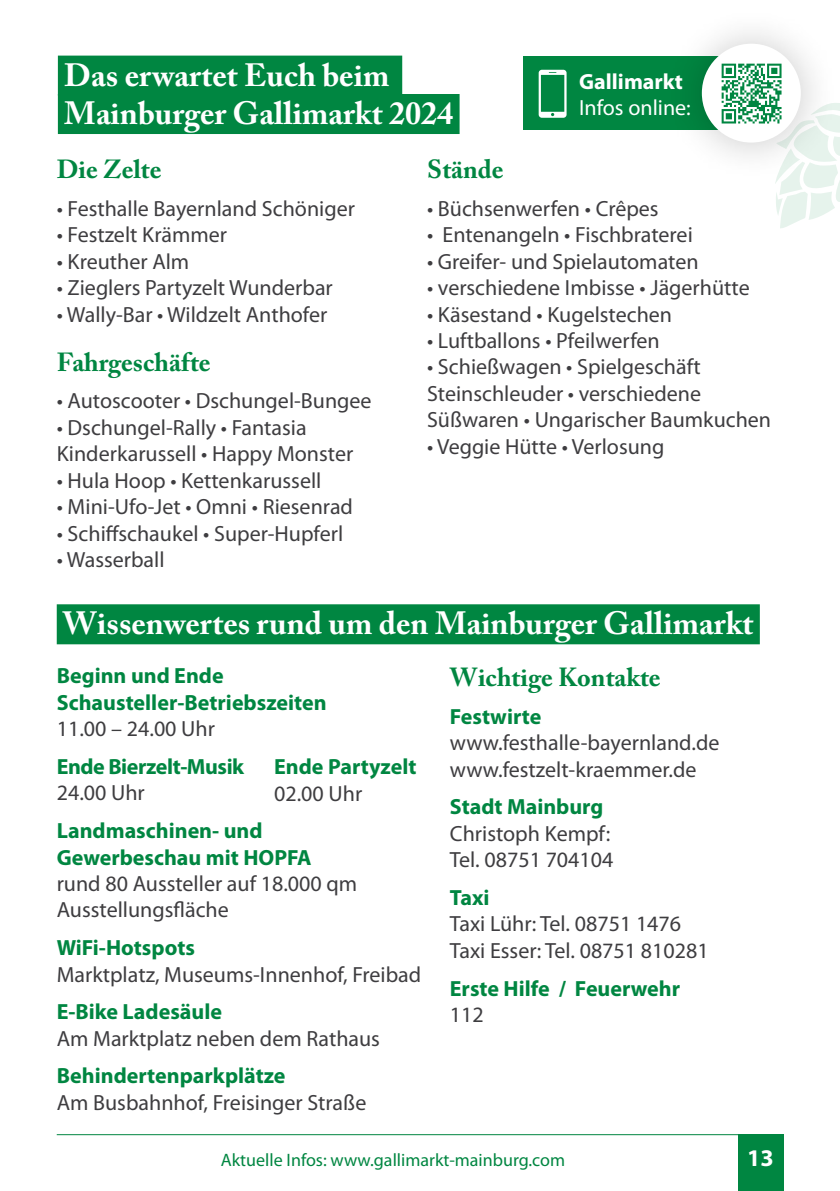
<style>
.page{position:relative;width:840px;height:1191px;background:#fff}
.page>*{position:absolute;margin:0;border:0;box-sizing:border-box;transform-origin:0 0}
.t1{font:700 32px/38.4px "Adobe Caslon Pro";color:#fff}
.t2{font:700 26px "Adobe Caslon Pro";color:#008641}
.t3{font:700 24px "Myriad Pro";color:#fff}
.t4{font:22px/26.4px "Myriad Pro";color:#3e3d40}
.t5{font:700 22px/26.4px "Myriad Pro";color:#008641}
.t6{font:700 22px "Myriad Pro";letter-spacing:-.02em;color:#008641}
.t7{font:22px "Myriad Pro";color:#fff}
.t8{font:700 22px "Myriad Pro";color:#fff}
.t9{font:18px "Myriad Pro";color:#008641}
</style>
<div class="page">
<div style="left:737px;top:1134px;width:45px;height:57px;background:#008641"></div>
<hr style="left:57px;top:1134px;width:687px;height:1px;background:#008641">
<div style="left:58px;top:56px;width:344px;height:40px;background:#008641"></div>
<div style="left:58px;top:94px;width:401px;height:40px;background:#008641"></div>
<div style="left:57px;top:604px;width:702px;height:40px;background:#008641"></div>
<div style="left:523px;top:56px;width:213px;height:74px;background:#008641"></div>
<div style="left:664px;top:6px;width:175px;height:175px;background:#000;opacity:.22"></div>
<div style="left:701px;top:44px;width:99px;height:99px;background:#fff;border-radius:50%"></div>
<svg style="left:721px;top:63px;width:61px;height:1px"></svg>
<svg style="left:721px;top:64px;width:118px;height:164px"></svg>
<svg style="left:538px;top:70px;width:28px;height:48px"></svg>
<h1 class="t1" style="left:64px;top:55px;width:390px">Das erwartet Euch beim<br>Mainburger Gallimarkt 2024</h1>
<p class="t8" style="left:578px;top:67px;width:105px">Gallimarkt</p>
<p class="t7" style="left:578px;top:94px;width:113px">Infos online:</p>
<p class="t2" style="left:57px;top:154px;width:106px">Die Zelte</p>
<p class="t4" style="left:57px;top:195px;width:299px">• Festhalle Bayernland Schöniger</p>
<p class="t4" style="left:57px;top:221px;width:172px">• Festzelt Krämmer</p>
<p class="t4" style="left:57px;top:248px;width:134px">• Kreuther Alm</p>
<p class="t4" style="left:57px;top:274px;width:277px">• Zieglers Partyzelt Wunderbar</p>
<p class="t4" style="left:57px;top:301px;width:272px">• Wally-Bar • Wildzelt Anthofer</p>
<p class="t2" style="left:57px;top:346px;width:155px">Fahrgeschäfte</p>
<p class="t4" style="left:57px;top:387px;width:316px">• Autoscooter • Dschungel-Bungee</p>
<p class="t4" style="left:57px;top:414px;width:298px">• Dschungel-Rally • Fantasia<br>Kinderkarussell • Happy Monster</p>
<p class="t4" style="left:57px;top:467px;width:266px">• Hula Hoop • Kettenkarussell</p>
<p class="t4" style="left:57px;top:493px;width:297px">• Mini-Ufo-Jet • Omni • Riesenrad</p>
<p class="t4" style="left:57px;top:519px;width:288px">• Schiffschaukel • Super-Hupferl</p>
<p class="t4" style="left:57px;top:546px;width:109px">• Wasserball</p>
<p class="t2" style="left:427px;top:154px;width:78px">Stände</p>
<p class="t4" style="left:427px;top:195px;width:233px">• Büchsenwerfen • Crêpes</p>
<p class="t4" style="left:427px;top:221px;width:267px">• Entenangeln • Fischbraterei</p>
<p class="t4" style="left:427px;top:248px;width:273px">• Greifer- und Spielautomaten</p>
<p class="t4" style="left:427px;top:274px;width:324px">• verschiedene Imbisse • Jägerhütte</p>
<p class="t4" style="left:427px;top:301px;width:246px">• Käsestand • Kugelstechen</p>
<p class="t4" style="left:427px;top:327px;width:234px">• Luftballons • Pfeilwerfen</p>
<p class="t4" style="left:427px;top:353px;width:345px">• Schießwagen • Spielgeschäft<br>Steinschleuder • verschiedene<br>Süßwaren • Ungarischer Baumkuchen</p>
<p class="t4" style="left:427px;top:433px;width:239px">• Veggie Hütte • Verlosung</p>
<h1 class="t1" style="left:63px;top:604px;width:691px">Wissenwertes rund um den Mainburger Gallimarkt</h1>
<p class="t5" style="left:57px;top:662px;width:271px">Beginn und Ende<br>Schausteller-Betriebszeiten</p>
<p class="t4" style="left:57px;top:715px;width:160px">11.00 – 24.00 Uhr</p>
<p class="t6" style="left:57px;top:752px;width:189px">Ende Bierzelt-Musik</p>
<p class="t4" style="left:57px;top:779px;width:89px">24.00 Uhr</p>
<p class="t5" style="left:57px;top:817px;width:256px">Landmaschinen- und<br>Gewerbeschau mit HOPFA</p>
<p class="t4" style="left:57px;top:870px;width:302px">rund 80 Aussteller auf 18.000 qm<br>Ausstellungsfläche</p>
<p class="t5" style="left:57px;top:933px;width:140px">WiFi-Hotspots</p>
<p class="t4" style="left:57px;top:960px;width:366px">Marktplatz, Museums-Innenhof, Freibad</p>
<p class="t5" style="left:57px;top:998px;width:167px">E-Bike Ladesäule</p>
<p class="t4" style="left:57px;top:1024px;width:324px">Am Marktplatz neben dem Rathaus</p>
<p class="t5" style="left:57px;top:1062px;width:230px">Behindertenparkplätze</p>
<p class="t4" style="left:57px;top:1089px;width:311px">Am Busbahnhof, Freisinger Straße</p>
<p class="t2" style="left:449px;top:662px;width:212px">Wichtige Kontakte</p>
<p class="t5" style="left:449px;top:702px;width:93px">Festwirte</p>
<p class="t4" style="left:449px;top:729px;width:271px">www.festhalle-bayernland.de www.festzelt-kraemmer.de</p>
<p class="t5" style="left:449px;top:793px;width:155px">Stadt Mainburg</p>
<p class="t4" style="left:449px;top:820px;width:165px">Christoph Kempf:<br>Tel. 08751 704104</p>
<p class="t5" style="left:449px;top:883px;width:41px">Taxi</p>
<p class="t4" style="left:449px;top:910px;width:260px">Taxi Lühr: Tel. 08751 1476<br>Taxi Esser: Tel. 08751 810281</p>
<p class="t5" style="left:449px;top:974px;width:232px">Erste Hilfe / Feuerwehr</p>
<p class="t4" style="left:449px;top:1001px;width:35px">112</p>
<p class="t5" style="left:274px;top:752px;width:144px">Ende Partyzelt</p>
<p class="t4" style="left:274px;top:779px;width:89px">02.00 Uhr</p>
<p class="t9" style="left:221px;top:1148px;width:345px">Aktuelle Infos: www.gallimarkt-mainburg.com</p>
<p class="t3" style="left:746px;top:1142px;width:28px">13</p>
</div>
